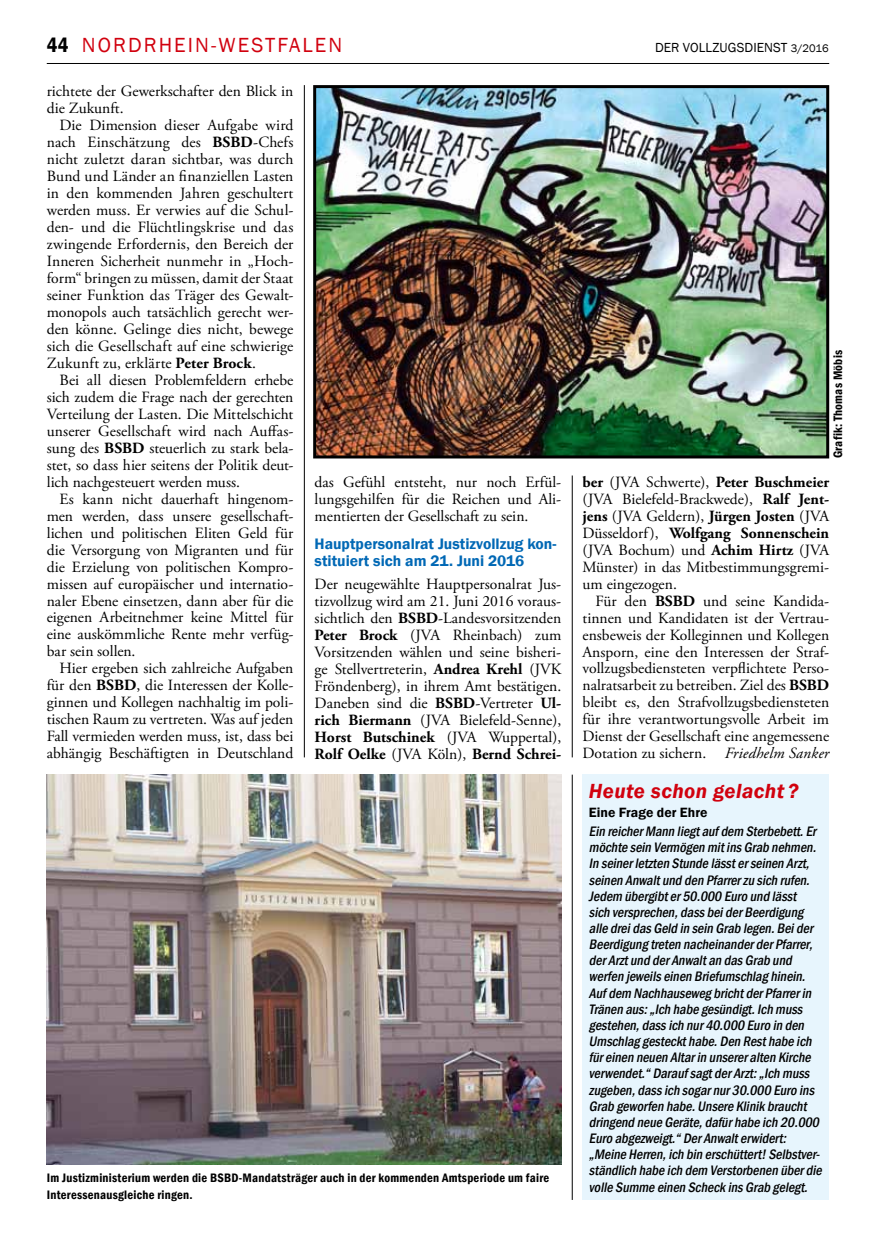
<style>
.page{position:relative;width:876px;height:1251px;background:#fff}
.page>*{position:absolute;margin:0;border:0;box-sizing:border-box;transform-origin:0 0}
.t1{font:21px "Franklin Gothic";letter-spacing:.1em;color:#d1010e}
.t2{font:italic 600 21px "Franklin Gothic";letter-spacing:.02em;color:#d1010e}
.t3{font:15.6px/17px "Adobe Garamond Pro";color:#000;text-align:justify}
.t4{font:700 15.6px "Adobe Garamond Pro";color:#000}
.t5{font:600 15.6px/17px "Franklin Gothic";color:#0068b5}
.t6{font:italic 500 condensed 14.1px/16.2px "Franklin Gothic";color:#000}
.t7{font:600 13.8px "Franklin Gothic";color:#000}
.t8{font:13.5px "Franklin Gothic";letter-spacing:.005em;color:#000}
.t9{font:600 condensed 12.6px/17px "Franklin Gothic";letter-spacing:.02em;color:#000}
.s1{font-weight:600;font-stretch:condensed;color:#000}
.s2{font-size:11.25px}
.s3{font-weight:700}
.s4{font-weight:400}
.s5{font-style:italic}
</style>
<div class="page">
<hr style="left:47px;top:63px;width:782px;height:1px;background:#000">
<hr style="left:572px;top:475px;width:1px;height:282px;background:#000">
<hr style="left:304px;top:85px;width:1px;height:672px;background:#000">
<img style="left:317px;top:89px;width:508px;height:365px">
<div style="left:313px;top:85px;width:516px;height:373px;border:3px solid #000"></div>
<img style="left:47px;top:774px;width:514px;height:390px">
<hr style="left:572px;top:774px;width:1px;height:425px;background:#000">
<div style="left:583px;top:774px;width:246px;height:425px;background:#e7f5fd"></div>
<p class="t1" style="left:47px;top:32px;width:297px"><span class="s1">44</span> NORDRHEIN-WESTFALEN</p>
<p class="t8" style="left:655px;top:40px;width:175px">DER VOLLZUGSDIENST <span class="s2">3/2016</span></p>
<p class="t3" style="left:47px;top:83px;width:248px">richtete der Gewerkschafter den Blick in</p>
<p class="t3" style="left:47px;top:100px;width:78px">die Zukunft.</p>
<p class="t3" style="left:60px;top:117px;width:235px">Die Dimension dieser Aufgabe wird</p>
<p class="t3" style="left:47px;top:134px;width:248px">nach Einschätzung des <span class="s3">BSBD</span>-Chefs</p>
<p class="t3" style="left:47px;top:151px;width:248px">nicht zuletzt daran sichtbar, was durch</p>
<p class="t3" style="left:47px;top:168px;width:248px">Bund und Länder an finanziellen Lasten</p>
<p class="t3" style="left:47px;top:185px;width:248px">in den kommenden Jahren geschultert</p>
<p class="t3" style="left:47px;top:202px;width:248px">werden muss. Er verwies auf die Schul-</p>
<p class="t3" style="left:47px;top:219px;width:248px">den- und die Flüchtlingskrise und das</p>
<p class="t3" style="left:47px;top:236px;width:248px">zwingende Erfordernis, den Bereich der</p>
<p class="t3" style="left:47px;top:253px;width:248px">Inneren Sicherheit nunmehr in „Hoch-</p>
<p class="t3" style="left:47px;top:270px;width:248px">form“ bringen zu müssen, damit der Staat</p>
<p class="t3" style="left:47px;top:287px;width:248px">seiner Funktion das Träger des Gewalt-</p>
<p class="t3" style="left:47px;top:304px;width:248px">monopols auch tatsächlich gerecht wer-</p>
<p class="t3" style="left:47px;top:321px;width:248px">den könne. Gelinge dies nicht, bewege</p>
<p class="t3" style="left:47px;top:338px;width:248px">sich die Gesellschaft auf eine schwierige</p>
<p class="t3" style="left:47px;top:355px;width:211px">Zukunft zu, erklärte <span class="s3">Peter Brock</span>.</p>
<p class="t3" style="left:60px;top:372px;width:235px">Bei all diesen Problemfeldern erhebe</p>
<p class="t3" style="left:47px;top:389px;width:248px">sich zudem die Frage nach der gerechten</p>
<p class="t3" style="left:47px;top:406px;width:248px">Verteilung der Lasten. Die Mittelschicht</p>
<p class="t3" style="left:47px;top:423px;width:248px">unserer Gesellschaft wird nach Auffas-</p>
<p class="t3" style="left:47px;top:440px;width:248px">sung des <span class="s3">BSBD</span> steuerlich zu stark bela-</p>
<p class="t3" style="left:47px;top:457px;width:248px">stet, so dass hier seitens der Politik deut-</p>
<p class="t3" style="left:47px;top:473px;width:195px">lich nachgesteuert werden muss.</p>
<p class="t3" style="left:60px;top:490px;width:235px">Es kann nicht dauerhaft hingenom-</p>
<p class="t3" style="left:47px;top:507px;width:248px">men werden, dass unsere gesellschaft-</p>
<p class="t3" style="left:47px;top:524px;width:248px">lichen und politischen Eliten Geld für</p>
<p class="t3" style="left:47px;top:541px;width:248px">die Versorgung von Migranten und für</p>
<p class="t3" style="left:47px;top:558px;width:248px">die Erzielung von politischen Kompro-</p>
<p class="t3" style="left:47px;top:575px;width:248px">missen auf europäischer und internatio-</p>
<p class="t3" style="left:47px;top:592px;width:248px">naler Ebene einsetzen, dann aber für die</p>
<p class="t3" style="left:47px;top:609px;width:248px">eigenen Arbeitnehmer keine Mittel für</p>
<p class="t3" style="left:47px;top:626px;width:248px">eine auskömmliche Rente mehr verfüg-</p>
<p class="t3" style="left:47px;top:643px;width:90px">bar sein sollen.</p>
<p class="t3" style="left:60px;top:660px;width:235px">Hier ergeben sich zahlreiche Aufgaben</p>
<p class="t3" style="left:47px;top:677px;width:248px">für den <span class="s3">BSBD</span>, die Interessen der Kolle-</p>
<p class="t3" style="left:47px;top:694px;width:248px">ginnen und Kollegen nachhaltig im poli-</p>
<p class="t3" style="left:47px;top:711px;width:248px">tischen Raum zu vertreten. Was auf jeden</p>
<p class="t3" style="left:47px;top:728px;width:248px">Fall vermieden werden muss, ist, dass bei</p>
<p class="t3" style="left:47px;top:745px;width:248px">abhängig Beschäftigten in Deutschland</p>
<p class="t9" style="left:829px;top:458px;width:110px;rotate:-90deg">Grafik: Thomas Möbis</p>
<p class="t4" style="left:583px;top:472px;width:248px">ber <span class="s4">(JVA Schwerte),</span> Peter Buschmeier</p>
<p class="t3" style="left:583px;top:491px;width:248px">(JVA Bielefeld-Brackwede), <span class="s3">Ralf Jent-</span></p>
<p class="t3" style="left:583px;top:508px;width:248px"><span class="s3">jens</span> (JVA Geldern), <span class="s3">Jürgen Josten</span> (JVA</p>
<p class="t4" style="left:583px;top:523px;width:248px"><span class="s4">Düsseldorf),</span> Wolfgang Sonnenschein</p>
<p class="t3" style="left:583px;top:541px;width:248px">(JVA Bochum) und <span class="s3">Achim Hirtz</span> (JVA</p>
<p class="t3" style="left:583px;top:558px;width:248px">Münster) in das Mitbestimmungsgremi-</p>
<p class="t3" style="left:583px;top:575px;width:96px">um eingezogen.</p>
<p class="t3" style="left:595px;top:592px;width:235px">Für den <span class="s3">BSBD</span> und seine Kandida-</p>
<p class="t3" style="left:583px;top:609px;width:248px">tinnen und Kandidaten ist der Vertrau-</p>
<p class="t3" style="left:583px;top:626px;width:248px">ensbeweis der Kolleginnen und Kollegen</p>
<p class="t3" style="left:583px;top:643px;width:248px">Ansporn, eine den Interessen der Straf-</p>
<p class="t3" style="left:583px;top:660px;width:248px">vollzugsbediensteten verpflichtete Perso-</p>
<p class="t3" style="left:583px;top:677px;width:248px">nalratsarbeit zu betreiben. Ziel des <span class="s3">BSBD</span></p>
<p class="t3" style="left:583px;top:694px;width:248px">bleibt es, den Strafvollzugsbediensteten</p>
<p class="t3" style="left:583px;top:711px;width:248px">für ihre verantwortungsvolle Arbeit im</p>
<p class="t3" style="left:583px;top:728px;width:248px">Dienst der Gesellschaft eine angemessene</p>
<p class="t3" style="left:583px;top:745px;width:248px">Dotation zu sichern. <span class="s5">Friedhelm Sanker</span></p>
<p class="t3" style="left:315px;top:474px;width:248px">das Gefühl entsteht, nur noch Erfül&shy;lungsgehilfen für die Reichen und Ali&shy;mentierten der Gesellschaft zu sein.</p>
<p class="t5" style="left:315px;top:535px;width:243px">Hauptpersonalrat Justizvollzug kon&shy;stituiert sich am 21. Juni 2016</p>
<p class="t3" style="left:315px;top:576px;width:248px">Der neugewählte Hauptpersonalrat Jus&shy;tizvollzug wird am 21. Juni 2016 voraus&shy;sichtlich den <span class="s3">BSBD</span>-Landesvorsitzenden <span class="s3">Peter Brock</span> (JVA Rheinbach) zum Vorsitzenden wählen und seine bisheri&shy;ge Stellvertreterin, <span class="s3">Andrea Krehl</span> (JVK Fröndenberg), in ihrem Amt bestätigen.<br>Daneben sind die <span class="s3">BSBD</span>-Vertreter <span class="s3">Ul&shy;rich Biermann</span> (JVA Bielefeld-Senne), <span class="s3">Horst Butschinek</span> (JVA Wuppertal), <span class="s3">Rolf Oelke</span> (JVA Köln), <span class="s3">Bernd Schrei-</span></p>
<p class="t9" style="left:47px;top:1168px;width:504px">Im Justizministerium werden die BSBD-Mandatsträger auch in der kommenden Amtsperiode um faire<br>Interessenausgleiche ringen.</p>
<p class="t2" style="left:589px;top:777px;width:211px">Heute schon gelacht ?</p>
<p class="t7" style="left:589px;top:803px;width:120px">Eine Frage der Ehre</p>
<p class="t6" style="left:589px;top:823px;width:238px">Ein reicherMann liegtaufdem Sterbebett.Er möchte sein Vermögen mitinsGrab nehmen.<br>In seinerletzten Stunde lässterseinen Arzt, seinen Anwaltund den Pfarrerzu sich rufen.<br>Jedem übergibter50.000 Euro und lässt sich versprechen,dassbeiderBeerdigung alle dreidasGeld in sein Grab legen.Beider Beerdigung treten nacheinanderderPfarrer, derArztund derAnwaltan dasGrab und werfen jeweilseinen Briefumschlag hinein.<br>Aufdem Nachhauseweg brichtderPfarrerin Tränen aus:„Ich habe gesündigt.Ich muss gestehen,dassich nur40.000 Euro in den Umschlag gesteckthabe.Den Resthabe ich füreinen neuen Altarin unsereralten Kirche verwendet.“DaraufsagtderArzt:„Ich muss zugeben,dassich sogarnur30.000 Euro ins Grab geworfen habe.Unsere Klinikbraucht dringend neue Geräte,dafürhabe ich 20.000<br>Euro abgezweigt.“DerAnwalterwidert: „Meine Herren,ich bin erschüttert!Selbstver&shy;ständlich habe ich dem Verstorbenen überdie volle Summe einen ScheckinsGrab gelegt.</p>
</div>
